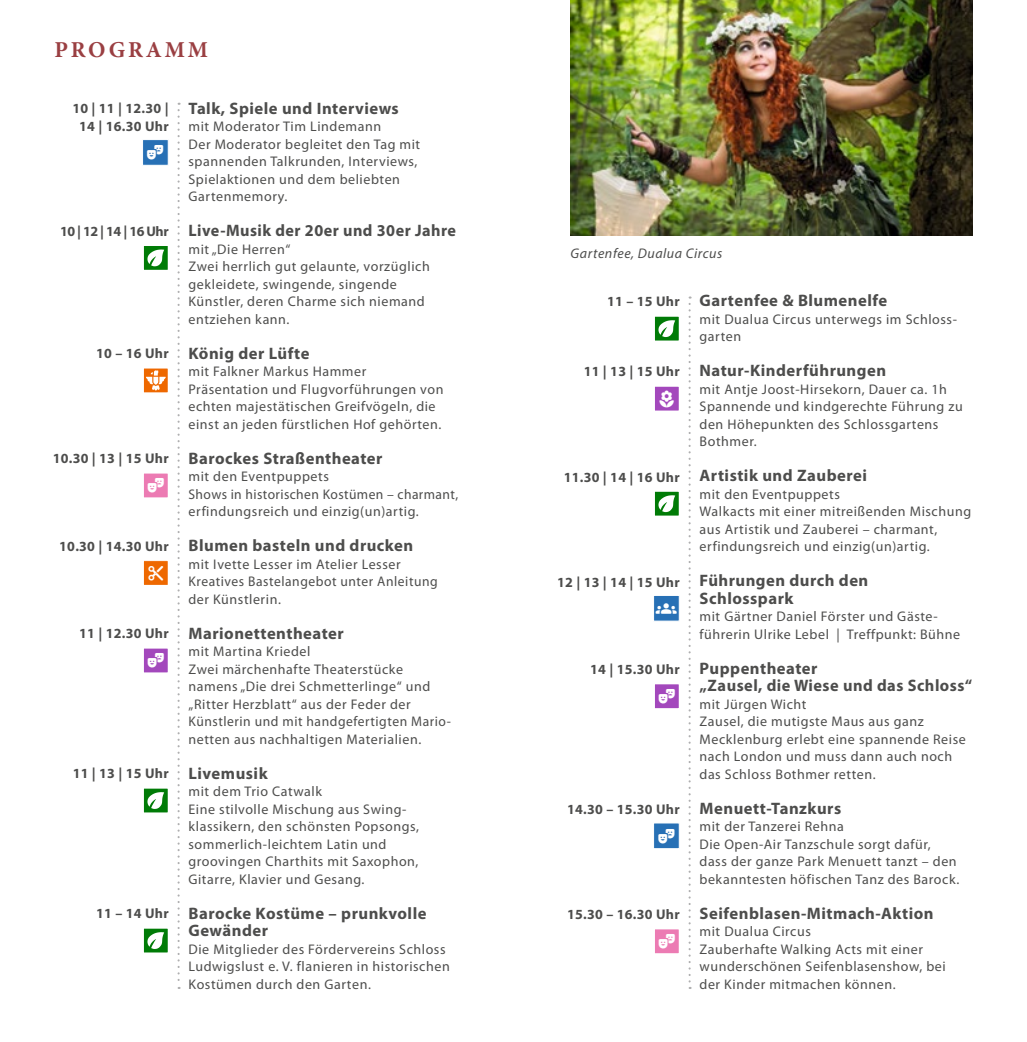
<style>
.page{position:relative;width:1027px;height:1042px;background:#fff}
.page>*{position:absolute;margin:0;border:0;box-sizing:border-box;transform-origin:0 0}
.t1{font:700 22.75px "Minion Pro";letter-spacing:.12em;color:#9a3f42}
.t2{font:21px "Material Icons Round";color:#fff}
.t3{font:19.25px "Material Icons Round";color:#fff}
.t4{font:17.5px "Material Icons Round";color:#fff}
.t5{font:700 16.62px/17.5px "Myriad Pro";letter-spacing:.03em;color:#4d4d4c}
.t6{font:14px/17.5px "Myriad Pro";letter-spacing:.04em;color:#4d4d4c}
.t7{font:700 14px/17.5px "Myriad Pro";letter-spacing:.02em;color:#4d4d4c;text-align:center}
.t8{font:italic 14px "Myriad Pro";letter-spacing:.04em;color:#4d4d4c}
.t9{font:700 14px "Myriad Pro";letter-spacing:-.03em;color:#4d4d4c}
</style>
<div class="page">
<div style="left:654px;top:316px;width:25px;height:25px;background:#007b06"></div>
<div style="left:654px;top:316px;width:26px;height:25px;border:1px solid #fff"></div>
<svg style="left:658px;top:320px;width:17px;height:17px"></svg>
<div style="left:654px;top:386px;width:25px;height:25px;background:#a348bc"></div>
<div style="left:654px;top:386px;width:26px;height:25px;border:1px solid #fff"></div>
<div style="left:654px;top:491px;width:25px;height:25px;background:#007b06"></div>
<div style="left:654px;top:491px;width:26px;height:25px;border:1px solid #fff"></div>
<svg style="left:658px;top:495px;width:17px;height:17px"></svg>
<div style="left:654px;top:684px;width:25px;height:24px;background:#a348bc"></div>
<div style="left:654px;top:683px;width:26px;height:26px;border:1px solid #fff"></div>
<div style="left:654px;top:929px;width:25px;height:24px;background:#ec7bb3"></div>
<div style="left:654px;top:928px;width:26px;height:26px;border:1px solid #fff"></div>
<div style="left:143px;top:245px;width:25px;height:25px;background:#007b06"></div>
<div style="left:143px;top:245px;width:26px;height:26px;border:1px solid #fff"></div>
<svg style="left:147px;top:249px;width:17px;height:17px"></svg>
<div style="left:143px;top:368px;width:25px;height:25px;background:#ee6800"></div>
<div style="left:143px;top:368px;width:26px;height:25px;border:1px solid #fff"></div>
<svg style="left:146px;top:370px;width:20px;height:20px"></svg>
<div style="left:143px;top:473px;width:25px;height:25px;background:#ec7bb3"></div>
<div style="left:143px;top:473px;width:26px;height:25px;border:1px solid #fff"></div>
<div style="left:143px;top:560px;width:25px;height:25px;background:#ee6800"></div>
<div style="left:143px;top:560px;width:26px;height:26px;border:1px solid #fff"></div>
<div style="left:143px;top:648px;width:25px;height:25px;background:#a348bc"></div>
<div style="left:143px;top:648px;width:26px;height:25px;border:1px solid #fff"></div>
<div style="left:143px;top:788px;width:25px;height:25px;background:#007b06"></div>
<div style="left:143px;top:788px;width:26px;height:25px;border:1px solid #fff"></div>
<svg style="left:147px;top:792px;width:17px;height:17px"></svg>
<div style="left:143px;top:928px;width:25px;height:25px;background:#007b06"></div>
<div style="left:143px;top:928px;width:26px;height:25px;border:1px solid #fff"></div>
<svg style="left:147px;top:932px;width:17px;height:17px"></svg>
<svg style="left:178px;top:103px;width:2px;height:886px"></svg>
<svg style="left:688px;top:296px;width:3px;height:693px"></svg>
<img style="left:570px;top:0;width:402px;height:236px">
<svg style="left:654px;top:596px;width:26px;height:26px"></svg>
<svg style="left:654px;top:823px;width:26px;height:26px"></svg>
<svg style="left:143px;top:140px;width:26px;height:26px"></svg>
<h1 class="t1" style="left:55px;top:34px;width:155px">PROGRAMM</h1>
<p class="t7" style="left:72px;top:99px;width:98px">10 | 11 | 12.30 |<br>14 | 16.30 Uhr</p>
<p class="t4" style="left:147px;top:145px;width:19px">▼▼□</p>
<p class="t9" style="left:60px;top:222px;width:110px">10 | 12 | 14 | 16 Uhr</p>
<p class="t7" style="left:96px;top:344px;width:74px">10 – 16 Uhr</p>
<p class="t7" style="left:53px;top:449px;width:117px">10.30 | 13 | 15 Uhr</p>
<p class="t4" style="left:147px;top:478px;width:19px">▼▼□</p>
<p class="t7" style="left:59px;top:537px;width:111px">10.30 | 14.30 Uhr</p>
<p class="t7" style="left:79px;top:624px;width:91px">11 | 12.30 Uhr</p>
<p class="t4" style="left:147px;top:653px;width:19px">▼▼□</p>
<p class="t7" style="left:73px;top:764px;width:97px">11 | 13 | 15 Uhr</p>
<p class="t7" style="left:96px;top:904px;width:74px">11 – 14 Uhr</p>
<p class="t5" style="left:189px;top:99px;width:212px">Talk, Spiele und Interviews</p>
<p class="t6" style="left:189px;top:117px;width:233px">mit Moderator Tim Lindemann<br>Der Moderator begleitet den Tag mit spannenden Talkrunden, Interviews,<br>Spielaktionen und dem beliebten<br>Gartenmemory.</p>
<p class="t5" style="left:189px;top:221px;width:269px">Live-Musik der 20er und 30er Jahre</p>
<p class="t6" style="left:189px;top:240px;width:243px">mit „Die Herren“<br>Zwei herrlich gut gelaunte, vorzüglich gekleidete, swingende, singende<br>Künstler, deren Charme sich niemand entziehen kann.</p>
<p class="t5" style="left:189px;top:344px;width:122px">König der Lüfte</p>
<p class="t6" style="left:189px;top:362px;width:256px">mit Falkner Markus Hammer Präsentation und Flugvorführungen von echten majestätischen Greifvögeln, die einst an jeden fürstlichen Hof gehörten.</p>
<p class="t5" style="left:189px;top:449px;width:195px">Barockes Straßentheater</p>
<p class="t6" style="left:189px;top:467px;width:271px">mit den Eventpuppets<br>Shows in historischen Kostümen – charmant, erfindungsreich und einzig(un)artig.</p>
<p class="t5" style="left:189px;top:536px;width:226px">Blumen basteln und drucken</p>
<p class="t6" style="left:189px;top:555px;width:251px">mit Ivette Lesser im Atelier Lesser<br>Kreatives Bastelangebot unter Anleitung der Künstlerin.</p>
<p class="t5" style="left:189px;top:624px;width:157px">Marionettentheater</p>
<p class="t6" style="left:189px;top:642px;width:264px">mit Martina Kriedel<br>Zwei märchenhafte Theaterstücke namens „Die drei Schmetterlinge“ und „Ritter Herzblatt“ aus der Feder der Künstlerin und mit handgefertigten Mario&shy;netten aus nachhaltigen Materialien.</p>
<p class="t5" style="left:189px;top:764px;width:81px">Livemusik</p>
<p class="t6" style="left:189px;top:782px;width:232px">mit dem Trio Catwalk<br>Eine stilvolle Mischung aus Swing&shy;klassikern, den schönsten Popsongs, sommerlich-leichtem Latin und groovingen Charthits mit Saxophon,<br>Gitarre, Klavier und Gesang.</p>
<p class="t5" style="left:189px;top:904px;width:239px">Barocke Kostüme – prunkvolle<br>Gewänder</p>
<p class="t6" style="left:189px;top:940px;width:263px">Die Mitglieder des Fördervereins Schloss<br>Ludwigslust e. V. flanieren in historischen<br>Kostümen durch den Garten.</p>
<p class="t8" style="left:570px;top:245px;width:153px">Gartenfee, Dualua Circus</p>
<p class="t7" style="left:607px;top:292px;width:74px">11 – 15 Uhr</p>
<p class="t7" style="left:584px;top:362px;width:97px">11 | 13 | 15 Uhr</p>
<h3 class="t3" style="left:657px;top:391px;width:21px">●□●●□▲▼</h3>
<p class="t7" style="left:564px;top:467px;width:117px">11.30 | 14 | 16 Uhr</p>
<p class="t7" style="left:557px;top:572px;width:124px">12 | 13 | 14 | 15 Uhr</p>
<h2 class="t2" style="left:656px;top:599px;width:23px">□◆▲</h2>
<p class="t7" style="left:590px;top:660px;width:91px">14 | 15.30 Uhr</p>
<p class="t4" style="left:658px;top:689px;width:19px">▼▼□</p>
<p class="t7" style="left:567px;top:800px;width:114px">14.30 – 15.30 Uhr</p>
<p class="t4" style="left:658px;top:828px;width:19px">▼▼□</p>
<p class="t7" style="left:567px;top:905px;width:114px">15.30 – 16.30 Uhr</p>
<p class="t4" style="left:658px;top:934px;width:19px">▼▼□</p>
<p class="t5" style="left:699px;top:291px;width:189px">Gartenfee &amp; Blumenelfe</p>
<p class="t6" style="left:699px;top:310px;width:259px">mit Dualua Circus unterwegs im Schloss&shy;garten</p>
<p class="t5" style="left:699px;top:361px;width:188px">Natur-Kinderführungen</p>
<p class="t6" style="left:699px;top:380px;width:265px">mit Antje Joost-Hirsekorn, Dauer ca. 1h<br>Spannende und kindgerechte Führung zu den Höhepunkten des Schlossgartens<br>Bothmer.</p>
<p class="t5" style="left:699px;top:466px;width:169px">Artistik und Zauberei</p>
<p class="t6" style="left:699px;top:485px;width:273px">mit den Eventpuppets<br>Walkacts mit einer mitreißenden Mischung aus Artistik und Zauberei – charmant, erfindungsreich und einzig(un)artig.</p>
<p class="t5" style="left:699px;top:571px;width:170px">Führungen durch den<br>Schlosspark</p>
<p class="t6" style="left:699px;top:607px;width:262px">mit Gärtner Daniel Förster und Gäste&shy;führerin Ulrike Lebel | Treffpunkt: Bühne</p>
<p class="t5" style="left:699px;top:659px;width:274px">Puppentheater<br>„Zausel, die Wiese und das Schloss“</p>
<p class="t6" style="left:699px;top:695px;width:268px">mit Jürgen Wicht<br>Zausel, die mutigste Maus aus ganz<br>Mecklenburg erlebt eine spannende Reise nach London und muss dann auch noch das Schloss Bothmer retten.</p>
<p class="t5" style="left:699px;top:799px;width:143px">Menuett-Tanzkurs</p>
<p class="t6" style="left:699px;top:817px;width:261px">mit der Tanzerei Rehna<br>Die Open-Air Tanzschule sorgt dafür, dass der ganze Park Menuett tanzt – den bekanntesten höfischen Tanz des Barock.</p>
<p class="t5" style="left:699px;top:904px;width:236px">Seifenblasen-Mitmach-Aktion</p>
<p class="t6" style="left:699px;top:922px;width:248px">mit Dualua Circus<br>Zauberhafte Walking Acts mit einer wunderschönen Seifenblasenshow, bei der Kinder mitmachen können.</p>
</div>
